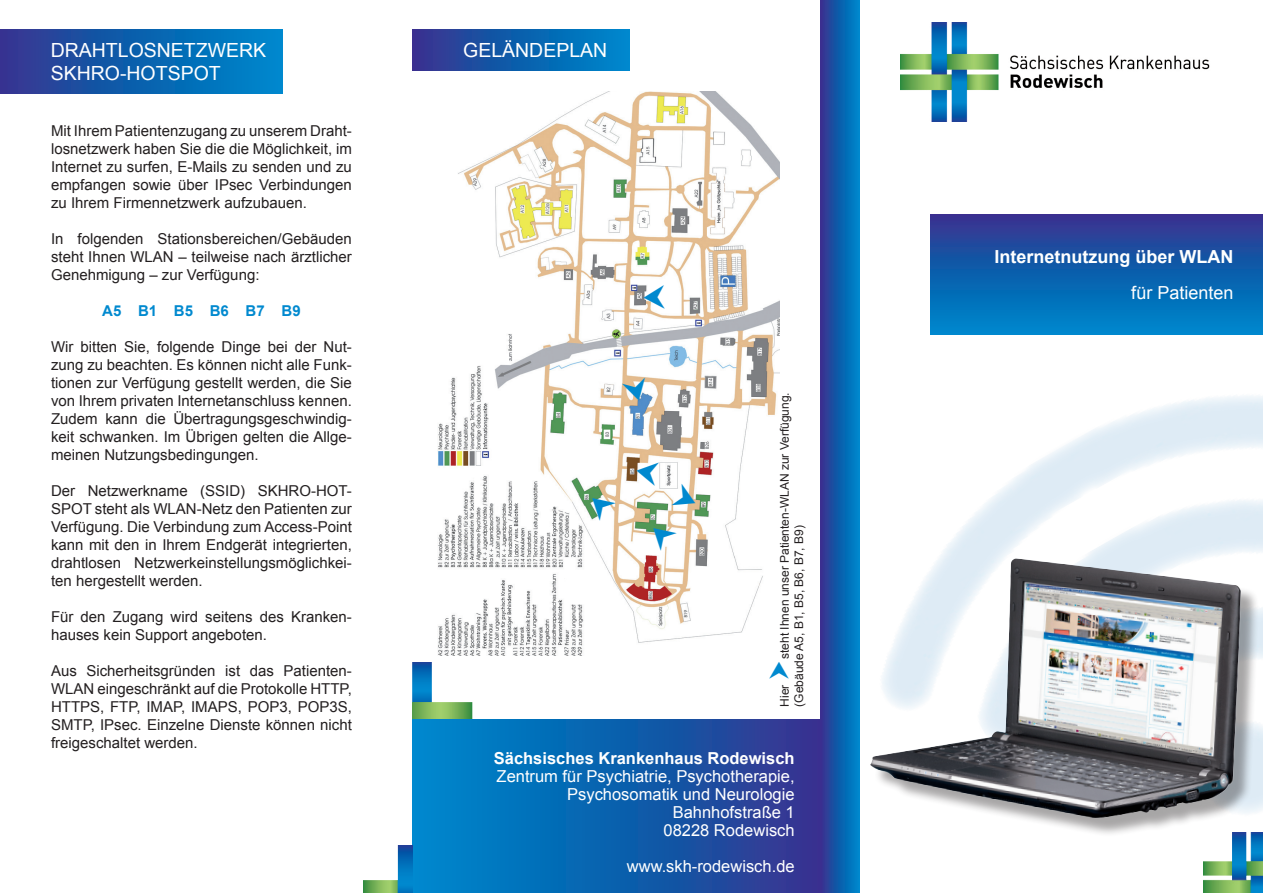
<style>
.page{position:relative;width:1263px;height:893px;background:#fff}
.page>*{position:absolute;margin:0;border:0;box-sizing:border-box;transform-origin:0 0}
.t1{font:19.5px/23.4px "Arial";color:#fff}
.t2{font:700 18px "Arial";color:#fff}
.t3{font:18px "Arial";color:#fff}
.t4{font:16.5px/18px "Arial";color:#fff;text-align:right}
.t5{font:700 16.5px "Arial";color:#fff}
.t6{font:15px/18px "Arial";color:#231f20;text-align:justify}
.t7{font:700 15px "Arial";color:#0089cf}
.t8{font:12px/14.4px "Arial";color:#231f20}
</style>
<div class="page">
<img style="left:766px;top:268px;width:497px;height:625px">
<img style="left:412px;top:662px;width:61px;height:58px">
<img style="left:1203px;top:833px;width:60px;height:60px">
<img style="left:900px;top:23px;width:310px;height:98px">
<div style="left:412px;top:720px;width:410px;height:173px;background:linear-gradient(to right,#008bcd,#31338e)"></div>
<div style="left:0;top:30px;width:282px;height:64px;background:linear-gradient(to right,#2e358f,#008acd)"></div>
<img style="left:363px;top:845px;width:50px;height:48px">
<img style="left:438px;top:91px;width:341px;height:565px">
<div style="left:412px;top:30px;width:217px;height:40px;background:linear-gradient(to right,#32328d,#008acd)"></div>
<div style="left:874px;top:561px;width:386px;height:276px;background:#231f20;opacity:.4"></div>
<img style="left:870px;top:558px;width:371px;height:260px">
<div style="left:821px;top:0;width:38px;height:893px;background:linear-gradient(to right,#30338e,#0086ca)"></div>
<div style="left:930px;top:214px;width:333px;height:121px;background:linear-gradient(to bottom,#31338e,#008acd)"></div>
<svg style="left:769px;top:661px;width:20px;height:17px"></svg>
<svg style="left:584px;top:489px;width:32px;height:32px"></svg>
<svg style="left:622px;top:377px;width:29px;height:26px"></svg>
<svg style="left:634px;top:459px;width:67px;height:92px"></svg>
<svg style="left:643px;top:285px;width:22px;height:25px"></svg>
<h1 class="t1" style="left:51px;top:38px;width:217px">DRAHTLOSNETZWERK<br>SKHRO-HOTSPOT</h1>
<h1 class="t1" style="left:463px;top:38px;width:146px">GELÄNDEPLAN</h1>
<p class="t6" style="left:51px;top:122px;width:302px">Mit Ihrem Patientenzugang zu unserem Draht&shy;losnetzwerk haben Sie die die Möglichkeit, im Internet zu surfen, E-Mails zu senden und zu empfangen sowie über IPsec Verbindungen zu Ihrem Firmennetzwerk aufzubauen.</p>
<p class="t6" style="left:51px;top:230px;width:302px">In folgenden Stationsbereichen/Gebäuden steht Ihnen WLAN – teilweise nach ärztlicher Genehmigung – zur Verfügung:</p>
<p class="t7" style="left:102px;top:301px;width:200px">A5 B1 B5 B6 B7 B9</p>
<p class="t6" style="left:51px;top:338px;width:302px">Wir bitten Sie, folgende Dinge bei der Nut&shy;zung zu beachten. Es können nicht alle Funk&shy;tionen zur Verfügung gestellt werden, die Sie von Ihrem privaten Internetanschluss kennen.<br>Zudem kann die Übertragungsgeschwindig&shy;keit schwanken. Im Übrigen gelten die Allge&shy;meinen Nutzungsbedingungen.</p>
<p class="t6" style="left:51px;top:482px;width:302px">Der Netzwerkname (SSID) SKHRO-HOT-SPOT steht als WLAN-Netz den Patienten zur Verfügung. Die Verbindung zum Access-Point kann mit den in Ihrem Endgerät integrierten, drahtlosen Netzwerkeinstellungsmöglichkei&shy;ten hergestellt werden.</p>
<p class="t6" style="left:51px;top:608px;width:302px">Für den Zugang wird seitens des Kranken&shy;hauses kein Support angeboten.</p>
<p class="t6" style="left:51px;top:662px;width:302px">Aus Sicherheitsgründen ist das Patienten-WLAN eingeschränkt auf die Protokolle HTTP, HTTPS, FTP, IMAP, IMAPS, POP3, POP3S, SMTP, IPsec. Einzelne Dienste können nicht freigeschaltet werden.</p>
<p class="t8" style="left:777px;top:707px;width:316px;text-indent:48px;rotate:-90deg">steht Ihnen unser Patienten-WLAN zur Verfügung. (Gebäude A5, B1, B5, B6, B7, B9)</p>
<p class="t8" style="left:777px;top:707px;width:24px;rotate:-90deg">Hier</p>
<p class="t5" style="left:494px;top:747px;width:302px">Sächsisches Krankenhaus Rodewisch</p>
<p class="t4" style="left:497px;top:767px;width:300px">Zentrum für Psychiatrie, Psychotherapie,<br>Psychosomatik und Neurologie<br>Bahnhofstraße 1<br>08228 Rodewisch</p>
<p class="t4" style="left:627px;top:857px;width:169px">www.skh-rodewisch.de</p>
<p class="t2" style="left:994px;top:244px;width:240px">Internetnutzung über WLAN</p>
<p class="t3" style="left:1131px;top:281px;width:104px">für Patienten</p>
</div>
